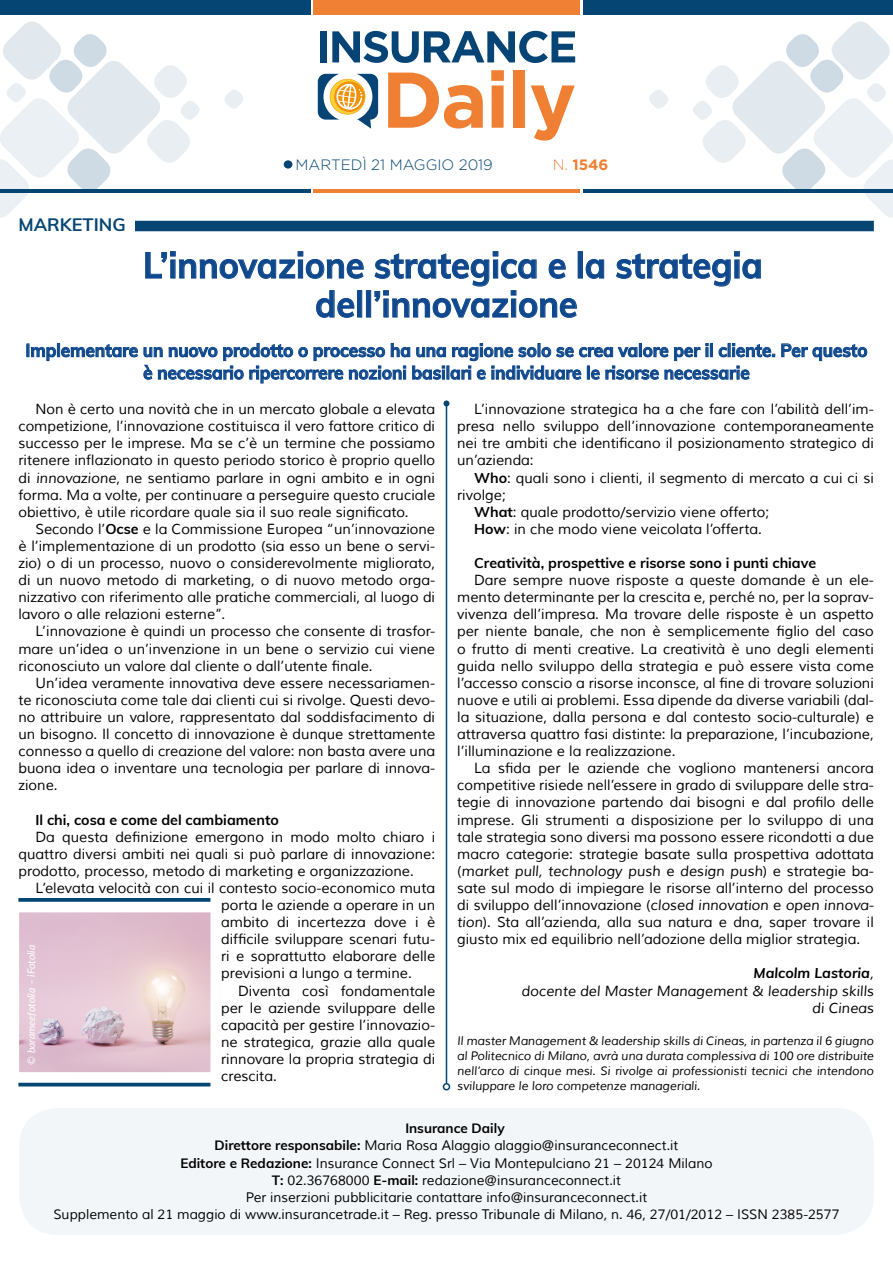
<style>
.page{position:relative;width:893px;height:1263px;background:#fff}
.page>*{position:absolute;margin:0;border:0;box-sizing:border-box;transform-origin:0 0}
.t1{font:700 36px/39px "Muli";color:#0f488c;text-align:center;scale:.95 1}
.t2{font:700 18px/22.5px "Muli";color:#0f488c;text-align:center;scale:.95 1}
.t3{font:700 18px "Muli";color:#054573}
.t4{font:300 15px "Gotham";color:#054573}
.t5{font:700 15px "Gotham";color:#f08033}
.t6{font:14.25px/17.1px "Muli";color:#000;text-align:justify}
.t7{font:700 14.25px "Muli";color:#000}
.t8{font:italic 14.25px/17.1px "Muli";color:#000;text-align:right}
.t9{font:13.5px "Muli";color:#000}
.t10{font:700 13.5px "Muli";color:#000}
.t11{font:italic 12px/15px "Muli";color:#000;text-align:justify}
.t12{font:italic 10.5px "Lato";color:#fff}
.s1{font-weight:300}
.s2{font-style:italic}
.s3{font-weight:700}
</style>
<div class="page">
<div style="left:0;top:0;width:310px;height:15px;background:#054573"></div>
<div style="left:313px;top:0;width:266px;height:15px;background:#f08033"></div>
<hr style="left:0;top:189px;width:310px;height:3px;background:#054573">
<hr style="left:313px;top:189px;width:266px;height:3px;background:#f08033">
<div style="left:284px;top:160px;width:8px;height:9px;background:#054573;border-radius:50%"></div>
<svg style="left:649px;top:90px;width:19px;height:19px"></svg>
<svg style="left:224px;top:90px;width:20px;height:19px"></svg>
<svg style="left:691px;top:21px;width:202px;height:200px"></svg>
<svg style="left:0;top:21px;width:202px;height:200px"></svg>
<svg style="left:318px;top:74px;width:60px;height:55px"></svg>
<svg style="left:388px;top:73px;width:95px;height:56px"></svg>
<svg style="left:491px;top:70px;width:13px;height:58px"></svg>
<div style="left:513px;top:70px;width:12px;height:58px;background:#ef7f32"></div>
<svg style="left:531px;top:85px;width:44px;height:56px"></svg>
<div style="left:320px;top:31px;width:6px;height:31px;background:#054474"></div>
<svg style="left:332px;top:31px;width:243px;height:32px"></svg>
<hr style="left:583px;top:189px;width:310px;height:3px;background:#054573">
<div style="left:583px;top:0;width:310px;height:15px;background:#054573"></div>
<hr style="left:446px;top:403px;width:1px;height:681px;background:#054573">
<svg style="left:443px;top:400px;width:6px;height:6px"></svg>
<div style="left:443px;top:1083px;width:7px;height:7px;border:2px solid #054573;border-radius:50%"></div>
<div style="left:19px;top:1108px;width:855px;height:127px;background:#f3f6f8;border-radius:38px"></div>
<div style="left:135px;top:221px;width:739px;height:10px;background:#054573"></div>
<svg style="left:145px;top:251px;width:219px;height:28px"></svg>
<div style="left:578px;top:251px;width:5px;height:27px;border:1px solid #0f488c"></div>
<svg style="left:585px;top:259px;width:19px;height:20px"></svg>
<svg style="left:616px;top:251px;width:145px;height:36px"></svg>
<svg style="left:316px;top:290px;width:39px;height:28px"></svg>
<div style="left:357px;top:290px;width:5px;height:27px;border:1px solid #0f488c"></div>
<div style="left:366px;top:290px;width:5px;height:27px;border:1px solid #0f488c"></div>
<svg style="left:374px;top:251px;width:203px;height:67px"></svg>
<div style="left:57px;top:343px;width:3px;height:14px;border:1px solid #0f488c"></div>
<svg style="left:27px;top:344px;width:111px;height:17px"></svg>
<svg style="left:781px;top:343px;width:86px;height:18px"></svg>
<svg style="left:144px;top:343px;width:631px;height:40px"></svg>
<svg style="left:18px;top:898px;width:192px;height:4px"></svg>
<hr style="left:18px;top:1083px;width:192px;height:3px;background:#054573">
<img style="left:19px;top:912px;width:191px;height:160px">
<p class="t3" style="left:18px;top:212px;width:109px">MARKETING</p>
<p class="t4" style="left:296px;top:157px;width:199px">MARTEDÌ 21 MAGGIO 2019</p>
<p class="t5" style="left:553px;top:156px;width:57px"><span class="s1">N.</span> 1546</p>
<h1 class="t1" style="left:143px;top:244px;width:654px">L’innovazione strategica e la strategia dell’innovazione</h1>
<p class="t2" style="left:26px;top:338px;width:888px">Implementare un nuovo prodotto o processo ha una ragione solo se crea valore per il cliente. Per questo è necessario ripercorrere nozioni basilari e individuare le risorse necessarie</p>
<p class="t6" style="left:18px;top:401px;width:418px;text-indent:17px">Non è certo una novità che in un mercato globale a elevata competizione, l’innovazione costituisca il vero fattore critico di successo per le imprese. Ma se c’è un termine che possiamo ritenere inflazionato in questo periodo storico è proprio quello di <span class="s2">innovazione</span>, ne sentiamo parlare in ogni ambito e in ogni forma. Ma a volte, per continuare a perseguire questo cruciale obiettivo, è utile ricordare quale sia il suo reale significato.</p>
<p class="t6" style="left:18px;top:521px;width:418px;text-indent:17px">Secondo l’<span class="s3">Ocse</span> e la Commissione Europea “un’innovazione è l’implementazione di un prodotto (sia esso un bene o servi&shy;zio) o di un processo, nuovo o considerevolmente migliorato, di un nuovo metodo di marketing, o di nuovo metodo orga&shy;nizzativo con riferimento alle pratiche commerciali, al luogo di lavoro o alle relazioni esterne”.</p>
<p class="t6" style="left:18px;top:623px;width:418px;text-indent:17px">L’innovazione è quindi un processo che consente di trasfor&shy;mare un’idea o un’invenzione in un bene o servizio cui viene riconosciuto un valore dal cliente o dall’utente finale.</p>
<p class="t6" style="left:18px;top:674px;width:418px;text-indent:17px">Un’idea veramente innovativa deve essere necessariamen&shy;te riconosciuta come tale dai clienti cui si rivolge. Questi devo&shy;no attribuire un valore, rappresentato dal soddisfacimento di un bisogno. Il concetto di innovazione è dunque strettamente connesso a quello di creazione del valore: non basta avere una buona idea o inventare una tecnologia per parlare di innova&shy;zione.</p>
<p class="t7" style="left:35px;top:809px;width:245px">Il chi, cosa e come del cambiamento</p>
<p class="t6" style="left:18px;top:828px;width:418px;text-indent:17px">Da questa definizione emergono in modo molto chiaro i quattro diversi ambiti nei quali si può parlare di innovazione: prodotto, processo, metodo di marketing e organizzazione.</p>
<p class="t6" style="left:221px;top:880px;width:216px;text-indent:-186px">L’elevata velocità con cui il contesto socio-economico muta porta le aziende a operare in un ambito di incertezza dove i è difficile sviluppare scenari futu&shy;ri e soprattutto elaborare delle previsioni a lungo a termine.</p>
<p class="t6" style="left:221px;top:982px;width:216px;text-indent:17px">Diventa così fondamentale per le aziende sviluppare delle capacità per gestire l’innovazio&shy;ne strategica, grazie alla quale rinnovare la propria strategia di crescita.</p>
<p class="t12" style="left:24px;top:1064px;width:121px;rotate:-90deg">© barameefotolia – iFotolia</p>
<p class="t6" style="left:457px;top:401px;width:418px;text-indent:17px">L’innovazione strategica ha a che fare con l’abilità dell’im&shy;presa nello sviluppo dell’innovazione contemporaneamente nei tre ambiti che identificano il posizionamento strategico di un’azienda:</p>
<p class="t6" style="left:474px;top:469px;width:401px"><span class="s3">Who</span>: quali sono i clienti, il segmento di mercato a cui ci si</p>
<p class="t6" style="left:457px;top:486px;width:50px">rivolge;</p>
<p class="t6" style="left:474px;top:503px;width:297px"><span class="s3">What</span>: quale prodotto/servizio viene offerto;</p>
<p class="t6" style="left:474px;top:521px;width:289px"><span class="s3">How</span>: in che modo viene veicolata l’offerta.</p>
<p class="t7" style="left:474px;top:552px;width:344px">Creatività, prospettive e risorse sono i punti chiave</p>
<p class="t6" style="left:457px;top:572px;width:418px;text-indent:17px">Dare sempre nuove risposte a queste domande è un ele&shy;mento determinante per la crescita e, perché no, per la soprav&shy;vivenza dell’impresa. Ma trovare delle risposte è un aspetto per niente banale, che non è semplicemente figlio del caso o frutto di menti creative. La creatività è uno degli elementi guida nello sviluppo della strategia e può essere vista come l’accesso conscio a risorse inconsce, al fine di trovare soluzioni nuove e utili ai problemi. Essa dipende da diverse variabili (dal&shy;la situazione, dalla persona e dal contesto socio-culturale) e attraversa quattro fasi distinte: la preparazione, l’incubazione, l’illuminazione e la realizzazione.</p>
<p class="t6" style="left:457px;top:760px;width:418px;text-indent:17px">La sfida per le aziende che vogliono mantenersi ancora competitive risiede nell’essere in grado di sviluppare delle stra&shy;tegie di innovazione partendo dai bisogni e dal profilo delle imprese. Gli strumenti a disposizione per lo sviluppo di una tale strategia sono diversi ma possono essere ricondotti a due macro categorie: strategie basate sulla prospettiva adottata (<span class="s2">market pull, technology push</span> e <span class="s2">design push</span>) e strategie ba&shy;sate sul modo di impiegare le risorse all’interno del processo di sviluppo dell’innovazione (<span class="s2">closed innovation</span> e <span class="s2">open innova&shy;tion</span>). Sta all’azienda, alla sua natura e dna, saper trovare il giusto mix ed equilibrio nell’adozione della miglior strategia.</p>
<p class="t8" style="left:522px;top:965px;width:354px"><span class="s3">Malcolm Lastoria</span>,<br>docente del Master Management &amp; leadership skills di Cineas</p>
<p class="t11" style="left:457px;top:1033px;width:418px">Il master Management &amp; leadership skills di Cineas, in partenza il 6 giugno al Politecnico di Milano, avrà una durata complessiva di 100 ore distribuite nell’arco di cinque mesi. Si rivolge ai professionisti tecnici che intendono sviluppare le loro competenze manageriali.</p>
<p class="t10" style="left:405px;top:1118px;width:101px">Insurance Daily</p>
<p class="t9" style="left:215px;top:1137px;width:465px"><span class="s3">Direttore responsabile:</span> Maria Rosa Alaggio alaggio@insuranceconnect.it</p>
<p class="t9" style="left:180px;top:1154px;width:534px"><span class="s3">Editore e Redazione:</span> Insurance Connect Srl – Via Montepulciano 21 – 20124 Milano</p>
<p class="t9" style="left:272px;top:1172px;width:351px"><span class="s3">T:</span> 02.36768000 <span class="s3">E-mail:</span> redazione@insuranceconnect.it</p>
<p class="t9" style="left:246px;top:1189px;width:403px">Per inserzioni pubblicitarie contattare info@insuranceconnect.it</p>
<p class="t9" style="left:53px;top:1206px;width:787px">Supplemento al 21 maggio di www.insurancetrade.it – Reg. presso Tribunale di Milano, n. 46, 27/01/2012 – ISSN 2385-2577</p>
</div>
